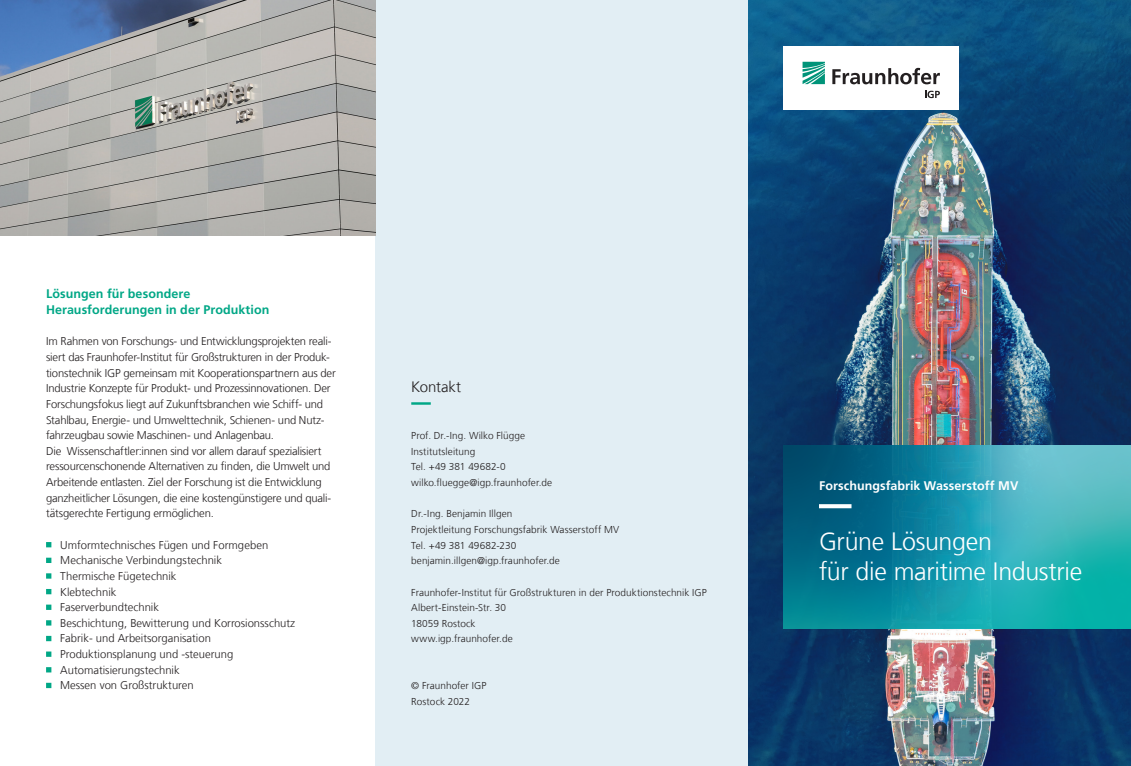
<style>
.page{position:relative;width:1131px;height:766px;background:#fff}
.page>*{position:absolute;margin:0;border:0;box-sizing:border-box;transform-origin:0 0}
.Ueberschrift_20_24_w{font:300 25px/30px "Frutiger LT Com";letter-spacing:-.015em;color:#fff}
.Infokasten_gross_Ueb{font:300 15px "Frutiger LT Com";letter-spacing:-.01em;color:#231f20}
.Zwischenueberschrift{font:700 12.5px/15.6px "Frutiger LT Com";letter-spacing:.005em;color:#00a786}
.Sub_Ueberschrift_10{font:700 12.5px "Frutiger LT Com";letter-spacing:.005em;color:#fff}
.Fliesstext_9_12_5_sc{font:300 11.25px/15.6px "Frutiger LT Com";letter-spacing:-.015em;color:#231f20}
.Aufzaehlung_9_12_5_s{font:300 11.25px "Frutiger LT Com";color:#231f20}
.Infokasten_klein_Fli{font:300 10px/15.6px "Frutiger LT Com";letter-spacing:.005em;color:#231f20}
</style>
<div class="page">
<img style="left:748px;top:0;width:382px;height:765px">
<div style="left:783px;top:46px;width:175px;height:64px;background:#fff"></div>
<svg style="left:802px;top:62px;width:22px;height:22px"></svg>
<svg style="left:832px;top:68px;width:107px;height:16px"></svg>
<svg style="left:925px;top:91px;width:14px;height:7px"></svg>
<svg style="left:783px;top:445px;width:347px;height:183px;background:#1c94a5"></svg>
<div style="left:376px;top:0;width:372px;height:765px;background:#e2eef4"></div>
<svg style="left:819px;top:504px;width:265px;height:4px"></svg>
<svg style="left:411px;top:402px;width:20px;height:2px"></svg>
<img style="left:0;top:0;width:376px;height:236px">
<svg style="left:46px;top:542px;width:6px;height:5px"></svg>
<svg style="left:46px;top:557px;width:6px;height:6px"></svg>
<svg style="left:46px;top:573px;width:6px;height:5px"></svg>
<svg style="left:46px;top:589px;width:6px;height:5px"></svg>
<svg style="left:46px;top:604px;width:6px;height:5px"></svg>
<svg style="left:46px;top:620px;width:6px;height:5px"></svg>
<svg style="left:46px;top:635px;width:6px;height:6px"></svg>
<svg style="left:46px;top:651px;width:6px;height:5px"></svg>
<svg style="left:46px;top:667px;width:6px;height:5px"></svg>
<svg style="left:46px;top:682px;width:6px;height:6px"></svg>
<p class="Zwischenueberschrift" style="left:46px;top:286px;width:225px">Lösungen für besondere<br>Herausforderungen in der Produktion</p>
<p class="Fliesstext_9_12_5_sc" style="left:46px;top:333px;width:291px">Im Rahmen von Forschungs- und Entwicklungsprojekten reali&shy;siert das Fraunhofer-Institut für Großstrukturen in der Produk&shy;tionstechnik IGP gemeinsam mit Kooperationspartnern aus der Industrie Konzepte für Produkt- und Prozessinnovationen. Der Forschungsfokus liegt auf Zukunftsbranchen wie Schiff- und Stahlbau, Energie- und Umwelttechnik, Schienen- und Nutz&shy;fahrzeugbau sowie Maschinen- und Anlagenbau.<br>Die Wissenschaftler:innen sind vor allem darauf spezialisiert ressourcenschonende Alternativen zu finden, die Umwelt und Arbeitende entlasten. Ziel der Forschung ist die Entwicklung ganzheitlicher Lösungen, die eine kostengünstigere und quali&shy;tätsgerechte Fertigung ermöglichen.</p>
<p class="Aufzaehlung_9_12_5_s" style="left:60px;top:538px;width:209px">Umformtechnisches Fügen und Formgeben</p>
<p class="Aufzaehlung_9_12_5_s" style="left:60px;top:553px;width:163px">Mechanische Verbindungstechnik</p>
<p class="Aufzaehlung_9_12_5_s" style="left:60px;top:569px;width:118px">Thermische Fügetechnik</p>
<p class="Aufzaehlung_9_12_5_s" style="left:60px;top:585px;width:58px">Klebtechnik</p>
<p class="Aufzaehlung_9_12_5_s" style="left:60px;top:600px;width:100px">Faserverbundtechnik</p>
<p class="Aufzaehlung_9_12_5_s" style="left:60px;top:616px;width:236px">Beschichtung, Bewitterung und Korrosionsschutz</p>
<p class="Aufzaehlung_9_12_5_s" style="left:60px;top:631px;width:152px">Fabrik- und Arbeitsorganisation</p>
<p class="Aufzaehlung_9_12_5_s" style="left:60px;top:647px;width:174px">Produktionsplanung und -steuerung</p>
<p class="Aufzaehlung_9_12_5_s" style="left:60px;top:663px;width:121px">Automatisierungstechnik</p>
<p class="Aufzaehlung_9_12_5_s" style="left:60px;top:678px;width:135px">Messen von Großstrukturen</p>
<p class="Infokasten_gross_Ueb" style="left:411px;top:378px;width:51px">Kontakt</p>
<p class="Infokasten_klein_Fli" style="left:411px;top:428px;width:115px">Prof. Dr.-Ing. Wilko Flügge</p>
<p class="Infokasten_klein_Fli" style="left:411px;top:443px;width:66px">Institutsleitung</p>
<p class="Infokasten_klein_Fli" style="left:411px;top:459px;width:96px">Tel. +49 381 49682-0</p>
<p class="Infokasten_klein_Fli" style="left:411px;top:474px;width:142px">wilko.fluegge@igp.fraunhofer.de</p>
<p class="Infokasten_klein_Fli" style="left:411px;top:506px;width:103px">Dr.-Ing. Benjamin Illgen</p>
<p class="Infokasten_klein_Fli" style="left:411px;top:521px;width:210px">Projektleitung Forschungsfabrik Wasserstoff MV</p>
<p class="Infokasten_klein_Fli" style="left:411px;top:537px;width:150px">Tel. +49 381 49682-230 benjamin.illgen@igp.fraunhofer.de</p>
<p class="Infokasten_klein_Fli" style="left:411px;top:584px;width:297px">Fraunhofer-Institut für Großstrukturen in der Produktionstechnik IGP</p>
<p class="Infokasten_klein_Fli" style="left:411px;top:599px;width:96px">Albert-Einstein-Str. 30</p>
<p class="Infokasten_klein_Fli" style="left:411px;top:615px;width:66px">18059 Rostock</p>
<p class="Infokasten_klein_Fli" style="left:411px;top:631px;width:103px">www.igp.fraunhofer.de</p>
<p class="Infokasten_klein_Fli" style="left:411px;top:678px;width:77px">© Fraunhofer IGP<br>Rostock 2022</p>
<p class="Sub_Ueberschrift_10" style="left:819px;top:478px;width:201px">Forschungsfabrik Wasserstoff MV</p>
<p class="Ueberschrift_20_24_w" style="left:819px;top:526px;width:265px">Grüne Lösungen<br>für die maritime Industrie</p>
</div>
